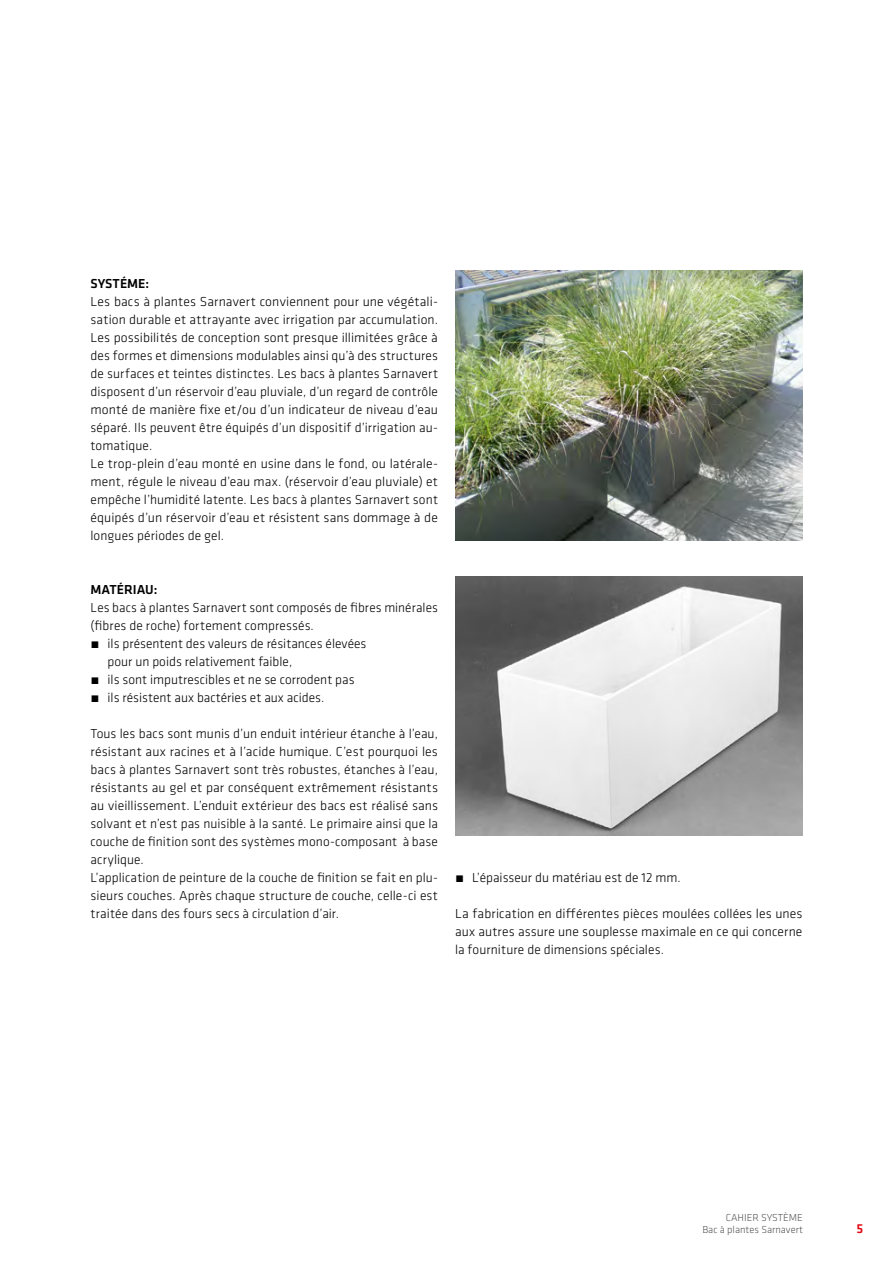
<style>
.page{position:relative;width:893px;height:1263px;background:#fff}
.page>*{position:absolute;margin:0;border:0;box-sizing:border-box;transform-origin:0 0}
.SI_Klavika_copy_-_bl{font:300 13.5px/18px "Klavika";color:#000;text-align:justify}
.SI_Klavica_HL4{font:500 13.5px "Klavika";color:#000}
.t1{font:500 13.5px "Klavika";color:#e30613}
.t2{font:300 10.5px/12.6px "Klavika";color:#575756;text-align:right}
</style>
<div class="page">
<img style="left:455px;top:270px;width:347px;height:270px">
<img style="left:455px;top:576px;width:347px;height:260px">
<p class="SI_Klavica_HL4" style="left:91px;top:274px;width:60px">SYSTÉME:</p>
<p class="SI_Klavika_copy_-_bl" style="left:91px;top:292px;width:349px">Les bacs à plantes Sarnavert conviennent pour une végétali&shy;sation durable et attrayante avec irrigation par accumulation.<br>Les possibilités de conception sont presque illimitées grâce à des formes et dimensions modulables ainsi qu’à des structures de surfaces et teintes distinctes. Les bacs à plantes Sarnavert disposent d’un réservoir d’eau pluviale, d’un regard de contrôle monté de manière fixe et/ou d’un indicateur de niveau d’eau séparé. Ils peuvent être équipés d’un dispositif d’irrigation au&shy;tomatique.</p>
<p class="SI_Klavika_copy_-_bl" style="left:91px;top:454px;width:349px">Le trop-plein d’eau monté en usine dans le fond, ou latérale&shy;ment, régule le niveau d’eau max. (réservoir d’eau pluviale) et empêche l’humidité latente. Les bacs à plantes Sarnavert sont équipés d’un réservoir d’eau et résistent sans dommage à de longues périodes de gel.</p>
<p class="SI_Klavica_HL4" style="left:91px;top:580px;width:69px">MATÉRIAU:</p>
<p class="SI_Klavika_copy_-_bl" style="left:91px;top:598px;width:349px">Les bacs à plantes Sarnavert sont composés de fibres minérales (fibres de roche) fortement compressés.</p>
<p class="SI_Klavika_copy_-_bl" style="left:108px;top:634px;width:260px;text-indent:-17px">́ ils présentent des valeurs de résitances élevées pour un poids relativement faible,</p>
<p class="SI_Klavika_copy_-_bl" style="left:91px;top:670px;width:266px">́ ils sont imputrescibles et ne se corrodent pas</p>
<p class="SI_Klavika_copy_-_bl" style="left:91px;top:688px;width:235px">́ ils résistent aux bactéries et aux acides.</p>
<p class="SI_Klavika_copy_-_bl" style="left:91px;top:724px;width:349px">Tous les bacs sont munis d’un enduit intérieur étanche à l’eau, résistant aux racines et à l’acide humique. C’est pourquoi les bacs à plantes Sarnavert sont très robustes, étanches à l’eau, résistants au gel et par conséquent extrêmement résistants au vieillissement. L’enduit extérieur des bacs est réalisé sans solvant et n’est pas nuisible à la santé. Le primaire ainsi que la couche de finition sont des systèmes mono-composant à base acrylique.</p>
<p class="SI_Klavika_copy_-_bl" style="left:91px;top:868px;width:349px">L’application de peinture de la couche de finition se fait en plu&shy;sieurs couches. Après chaque structure de couche, celle-ci est traitée dans des fours secs à circulation d’air.</p>
<p class="SI_Klavika_copy_-_bl" style="left:455px;top:868px;width:227px">́ L’épaisseur du matériau est de 12 mm.</p>
<p class="SI_Klavika_copy_-_bl" style="left:455px;top:904px;width:349px">La fabrication en différentes pièces moulées collées les unes aux autres assure une souplesse maximale en ce qui concerne la fourniture de dimensions spéciales.</p>
<p class="t2" style="left:702px;top:1211px;width:102px">CAHIER SYSTÈME<br>Bac à plantes Sarnavert</p>
<p class="t1" style="left:856px;top:1219px;width:8px">5</p>
</div>
